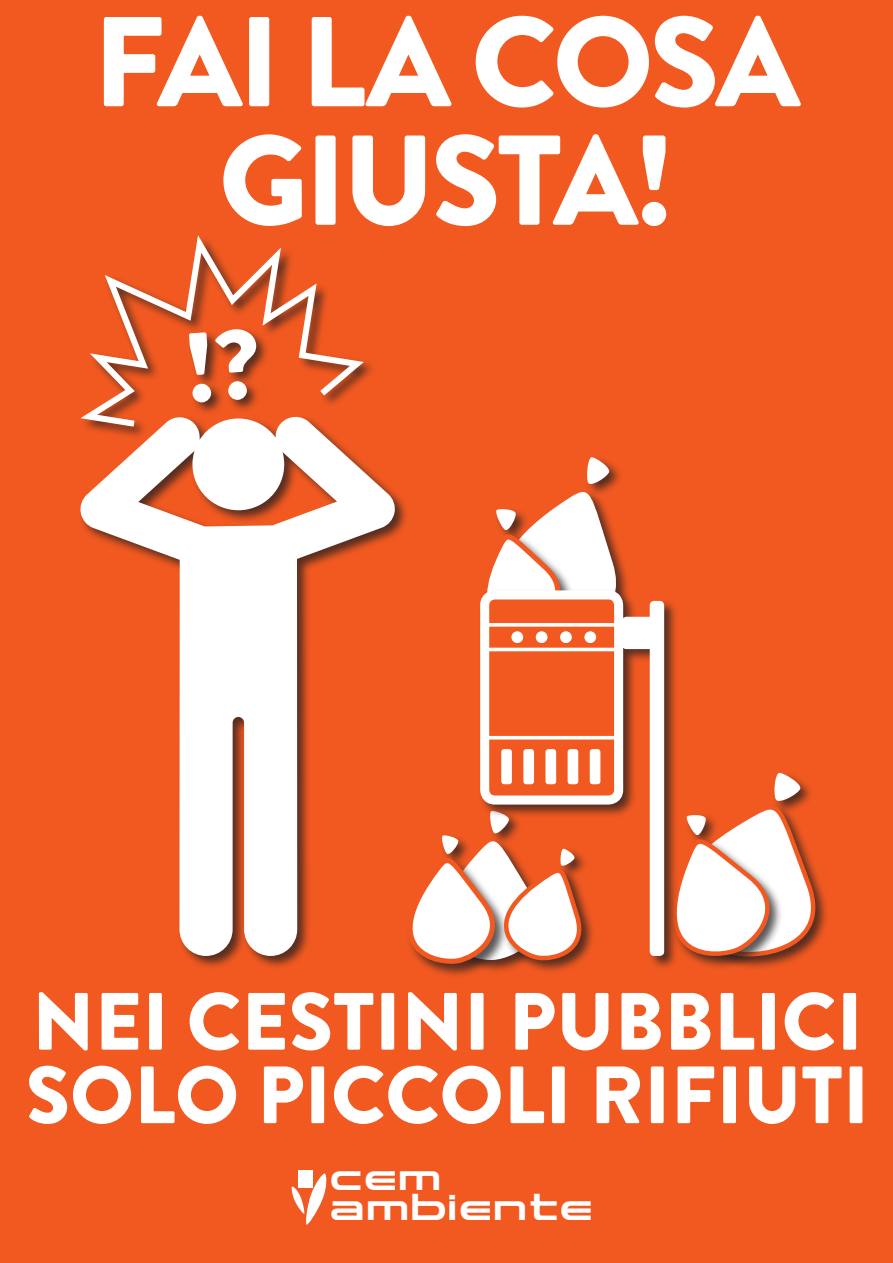
<style>
.page{position:relative;width:893px;height:1263px;background:#f15921}
.page>*{position:absolute;margin:0;border:0;box-sizing:border-box;transform-origin:0 0}
.t1{font:900 127.5px "Brandon Grotesque";letter-spacing:-.03em;color:#fff}
.t2{font:900 81px "Brandon Grotesque";color:#fff}
.t3{font:33.75px/30.5px "Spaceman";color:#fff}
</style>
<div class="page">
<div style="left:298px;top:1170px;width:14px;height:18px;background:#fff"></div>
<svg style="left:291px;top:1173px;width:36px;height:52px"></svg>
<svg style="left:487px;top:457px;width:141px;height:131px"></svg>
<div style="left:78px;top:234px;width:331px;height:736px;background:#231f20;opacity:.75"></div>
<svg style="left:79px;top:415px;width:317px;height:541px"></svg>
<svg style="left:78px;top:234px;width:293px;height:197px"></svg>
<div style="left:406px;top:833px;width:103px;height:145px;background:#231f20;opacity:.75"></div>
<div style="left:502px;top:847px;width:93px;height:127px;background:#231f20;opacity:.75"></div>
<svg style="left:373px;top:810px;width:105px;height:160px"></svg>
<div style="left:670px;top:813px;width:113px;height:157px;background:#231f20;opacity:.75"></div>
<svg style="left:678px;top:773px;width:149px;height:191px"></svg>
<div style="left:478px;top:588px;width:200px;height:382px;background:#231f20;opacity:.75"></div>
<div style="left:650px;top:601px;width:14px;height:355px;background:#fff;border-radius:5px"></div>
<div style="left:485px;top:595px;width:134px;height:205px;background:#f15921;border-radius:10px"></div>
<div style="left:480px;top:590px;width:143px;height:214px;border:9px solid #fff;border-radius:10px"></div>
<hr style="left:484px;top:736px;width:135px;height:3px;background:#fff">
<hr style="left:484px;top:648px;width:135px;height:3px;background:#fff">
<svg style="left:484px;top:623px;width:135px;height:4px"></svg>
<div style="left:584px;top:631px;width:12px;height:12px;background:#fff;border-radius:50%"></div>
<div style="left:511px;top:631px;width:12px;height:12px;background:#fff;border-radius:50%"></div>
<div style="left:536px;top:631px;width:11px;height:12px;background:#fff;border-radius:50%"></div>
<div style="left:560px;top:631px;width:12px;height:12px;background:#fff;border-radius:50%"></div>
<div style="left:501px;top:749px;width:11px;height:35px;background:#fff;border-radius:3px"></div>
<div style="left:568px;top:749px;width:10px;height:35px;background:#fff;border-radius:3px"></div>
<div style="left:545px;top:749px;width:11px;height:35px;background:#fff;border-radius:3px"></div>
<div style="left:523px;top:749px;width:11px;height:35px;background:#fff;border-radius:3px"></div>
<div style="left:590px;top:749px;width:10px;height:35px;background:#fff;border-radius:3px"></div>
<div style="left:622px;top:617px;width:34px;height:32px;background:#fff;border-radius:4px"></div>
<svg style="left:188px;top:328px;width:72px;height:75px"></svg>
<p class="t1" style="left:93px;top:-28px;width:709px">FAI LA COSA</p>
<p class="t1" style="left:219px;top:91px;width:457px">GIUSTA!</p>
<p class="t2" style="left:32px;top:964px;width:832px">NEI CESTINI PUBBLICI</p>
<p class="t2" style="left:26px;top:1038px;width:845px">SOLO PICCOLI RIFIUTI</p>
<p class="t3" style="left:331px;top:1162px;width:266px">cem ambiente</p>
</div>
